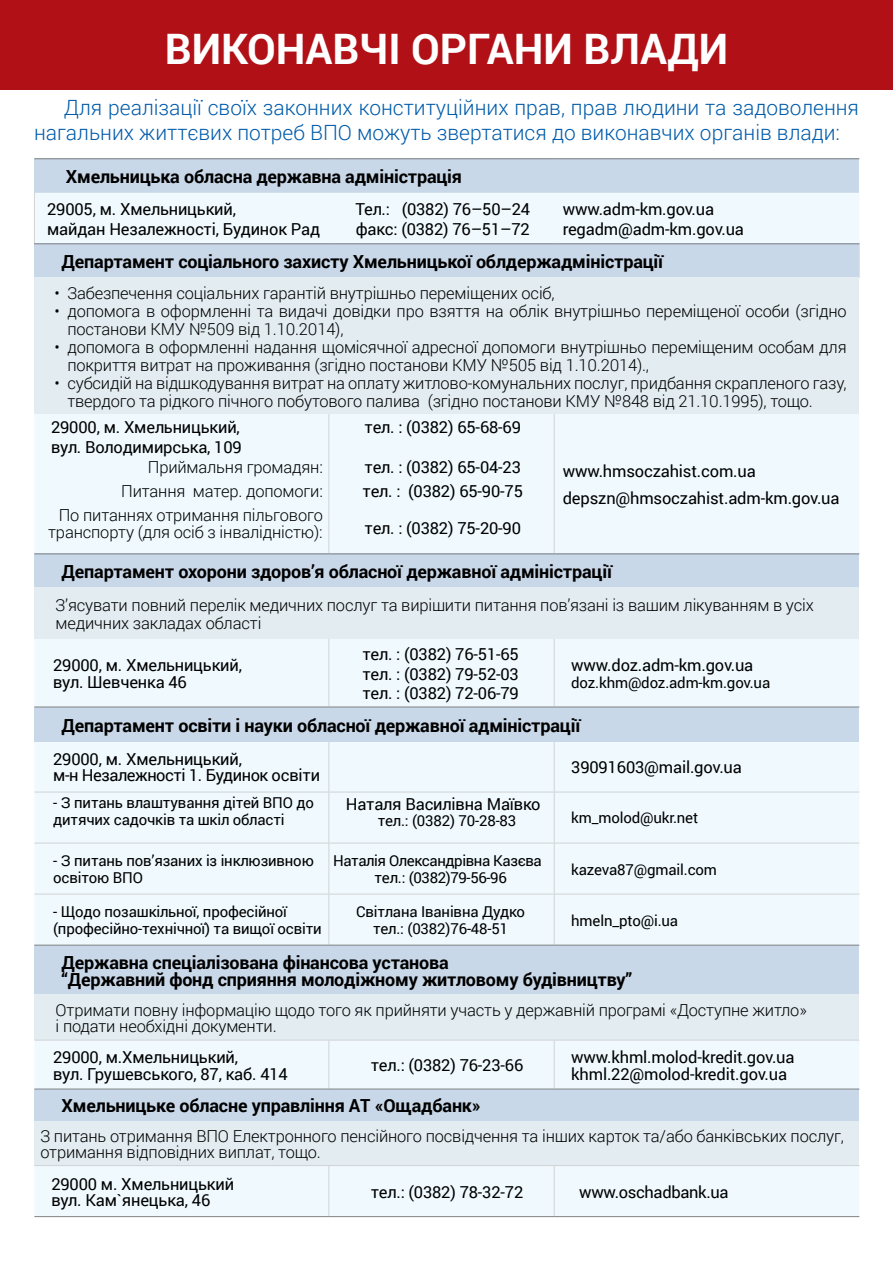
<style>
.page{position:relative;width:893px;height:1263px;background:#fff}
.page>*{position:absolute;margin:0;border:0;box-sizing:border-box;transform-origin:0 0}
.t1{font:700 42px "Roboto";color:#fff}
.t2{font:300 21px/25.2px "Roboto";color:#005baa}
.t3{font:700 18px/16.5px "Roboto";letter-spacing:-.01em;color:#000}
.t4{font:300 16.5px/18px "Roboto";letter-spacing:-.01em;color:#000}
.t5{font:16.5px/19.8px "Roboto";letter-spacing:-.01em;color:#000}
.t6{font:15px/16.5px "Roboto";letter-spacing:-.01em;color:#000}
</style>
<div class="page">
<div style="left:34px;top:159px;width:825px;height:34px;background:#c9d8e9"></div>
<div style="left:35px;top:193px;width:824px;height:50px;background:#eff9fe"></div>
<div style="left:34px;top:244px;width:825px;height:34px;background:#c9d8e9"></div>
<div style="left:34px;top:278px;width:825px;height:136px;background:#e2ecf1"></div>
<div style="left:35px;top:414px;width:824px;height:139px;background:#eff9fe"></div>
<div style="left:34px;top:554px;width:825px;height:34px;background:#c9d8e9"></div>
<div style="left:34px;top:588px;width:825px;height:51px;background:#e2ecf1"></div>
<div style="left:34px;top:639px;width:825px;height:577px;background:#eff9fe"></div>
<div style="left:34px;top:707px;width:825px;height:34px;background:#c9d8e9"></div>
<div style="left:34px;top:945px;width:825px;height:49px;background:#c9d8e9"></div>
<div style="left:34px;top:994px;width:825px;height:46px;background:#e2ecf1"></div>
<div style="left:34px;top:1089px;width:825px;height:32px;background:#c9d8e9"></div>
<div style="left:34px;top:1121px;width:825px;height:44px;background:#e2ecf1"></div>
<hr style="left:328px;top:414px;width:1px;height:139px;background:#d1d3d4">
<hr style="left:554px;top:414px;width:1px;height:139px;background:#d1d3d4">
<hr style="left:328px;top:639px;width:1px;height:68px;background:#d1d3d4">
<hr style="left:554px;top:639px;width:1px;height:68px;background:#d1d3d4">
<hr style="left:328px;top:1040px;width:1px;height:49px;background:#d1d3d4">
<hr style="left:554px;top:1040px;width:1px;height:49px;background:#d1d3d4">
<hr style="left:34px;top:1165px;width:295px;height:1px;background:#d1d3d4">
<hr style="left:329px;top:1165px;width:225px;height:1px;background:#d1d3d4">
<hr style="left:328px;top:1166px;width:1px;height:50px;background:#d1d3d4">
<hr style="left:554px;top:1165px;width:305px;height:1px;background:#d1d3d4">
<hr style="left:554px;top:1166px;width:1px;height:50px;background:#d1d3d4">
<hr style="left:34px;top:1040px;width:295px;height:1px;background:#d1d3d4">
<hr style="left:329px;top:1040px;width:225px;height:1px;background:#d1d3d4">
<hr style="left:554px;top:1040px;width:305px;height:1px;background:#d1d3d4">
<hr style="left:34px;top:193px;width:1px;height:50px;background:#d1d3d4">
<hr style="left:859px;top:244px;width:1px;height:34px;background:#dcddde">
<hr style="left:34px;top:158px;width:295px;height:1px;background:#808285">
<hr style="left:329px;top:158px;width:225px;height:1px;background:#808285">
<hr style="left:554px;top:158px;width:305px;height:1px;background:#808285">
<hr style="left:34px;top:243px;width:295px;height:1px;background:#808285">
<hr style="left:329px;top:243px;width:225px;height:1px;background:#808285">
<hr style="left:554px;top:243px;width:306px;height:1px;background:#808285">
<hr style="left:34px;top:553px;width:295px;height:1px;background:#808285">
<hr style="left:329px;top:553px;width:225px;height:1px;background:#808285">
<hr style="left:554px;top:553px;width:305px;height:1px;background:#808285">
<hr style="left:34px;top:1089px;width:295px;height:1px;background:#808285">
<hr style="left:329px;top:1089px;width:225px;height:1px;background:#808285">
<hr style="left:554px;top:1089px;width:305px;height:1px;background:#808285">
<hr style="left:34px;top:1216px;width:295px;height:1px;background:#808285">
<hr style="left:329px;top:1216px;width:225px;height:1px;background:#808285">
<hr style="left:554px;top:1216px;width:305px;height:1px;background:#808285">
<hr style="left:328px;top:741px;width:1px;height:51px;background:#d1d3d4">
<hr style="left:554px;top:741px;width:1px;height:51px;background:#d1d3d4">
<hr style="left:34px;top:792px;width:295px;height:1px;background:#d1d3d4">
<hr style="left:329px;top:792px;width:225px;height:1px;background:#d1d3d4">
<hr style="left:328px;top:792px;width:1px;height:51px;background:#d1d3d4">
<hr style="left:554px;top:792px;width:305px;height:1px;background:#d1d3d4">
<hr style="left:554px;top:792px;width:1px;height:51px;background:#d1d3d4">
<hr style="left:34px;top:843px;width:295px;height:1px;background:#d1d3d4">
<hr style="left:329px;top:843px;width:225px;height:1px;background:#d1d3d4">
<hr style="left:328px;top:843px;width:1px;height:51px;background:#d1d3d4">
<hr style="left:554px;top:843px;width:305px;height:1px;background:#d1d3d4">
<hr style="left:554px;top:843px;width:1px;height:51px;background:#d1d3d4">
<hr style="left:34px;top:894px;width:295px;height:1px;background:#d1d3d4">
<hr style="left:329px;top:894px;width:225px;height:1px;background:#d1d3d4">
<hr style="left:328px;top:894px;width:1px;height:51px;background:#d1d3d4">
<hr style="left:554px;top:894px;width:305px;height:1px;background:#d1d3d4">
<hr style="left:554px;top:894px;width:1px;height:51px;background:#d1d3d4">
<hr style="left:34px;top:707px;width:295px;height:1px;background:#808285">
<hr style="left:329px;top:707px;width:225px;height:1px;background:#808285">
<hr style="left:554px;top:707px;width:305px;height:1px;background:#808285">
<hr style="left:34px;top:945px;width:295px;height:1px;background:#808285">
<hr style="left:329px;top:945px;width:225px;height:1px;background:#808285">
<hr style="left:554px;top:945px;width:305px;height:1px;background:#808285">
<div style="left:0;top:0;width:893px;height:89px;background:#b11116"></div>
<h1 class="t1" style="left:165px;top:25px;width:565px">ВИКОНАВЧІ ОРГАНИ ВЛАДИ</h1>
<p class="t2" style="left:34px;top:95px;width:826px;text-indent:30px">Для реалізації своїх законних конституційних прав, прав людини та задоволення нагальних життєвих потреб ВПО можуть звертатися до виконавчих органів влади:</p>
<p class="t3" style="left:66px;top:169px;width:398px">Хмельницька обласна державна адміністрація</p>
<p class="t5" style="left:47px;top:199px;width:274px">29005, м. Хмельницький,<br>майдан Незалежності, Будинок Рад</p>
<p class="t5" style="left:355px;top:199px;width:176px">Тел.: (0382) 76–50–24 факс: (0382) 76–51–72</p>
<p class="t5" style="left:563px;top:199px;width:183px">www.adm-km.gov.ua regadm@adm-km.gov.ua</p>
<p class="t3" style="left:62px;top:254px;width:603px">Департамент соціального захисту Хмельницької облдержадміністрації</p>
<p class="t4" style="left:55px;top:284px;width:501px">• Забезпечення соціальних гарантій внутрішньо переміщених осіб,</p>
<p class="t4" style="left:67px;top:302px;width:781px;text-indent:-13px">• допомога в оформленні та видачі довідки про взяття на облік внутрішньо переміщеної особи (згідно постанови КМУ №509 від 1.10.2014),</p>
<p class="t4" style="left:67px;top:338px;width:781px;text-indent:-13px">• допомога в оформленні надання щомісячної адресної допомоги внутрішньо переміщеним особам для покриття витрат на проживання (згідно постанови КМУ №505 від 1.10.2014).,</p>
<p class="t4" style="left:67px;top:374px;width:781px;text-indent:-13px">• субсидій на відшкодування витрат на оплату житлово-комунальних послуг, придбання скрапленого газу, твердого та рідкого пічного побутового палива (згідно постанови КМУ №848 від 21.10.1995), тощо.</p>
<p class="t5" style="left:51px;top:418px;width:192px">29000, м. Хмельницький, вул. Володимирська, 109</p>
<p class="t4" style="left:59px;top:455px;width:266px;line-height:24px;text-align:right">Приймальня громадян:<br>Питання матер. допомоги:<br>По питаннях отримання пільгового</p>
<p class="t4" style="left:48px;top:523px;width:276px">транспорту (для осіб з інвалідністю):</p>
<p class="t5" style="left:365px;top:418px;width:158px">тел. : (0382) 65-68-69</p>
<p class="t5" style="left:363px;top:455px;width:162px;line-height:24px">тел. : (0382) 65-04-23 тел. : (0382) 65-90-75</p>
<p class="t5" style="left:365px;top:518px;width:158px">тел. : (0382) 75-20-90</p>
<p class="t5" style="left:563px;top:458px;width:278px;line-height:27px">www.hmsoczahist.com.ua depszn@hmsoczahist.adm-km.gov.ua</p>
<p class="t3" style="left:62px;top:564px;width:552px">Департамент охорони здоров’я обласної державної адміністрації</p>
<p class="t4" style="left:56px;top:596px;width:760px">З’ясувати повний перелік медичних послуг та вирішити питання пов’язані із вашим лікуванням в усіх медичних закладах області</p>
<p class="t5" style="left:53px;top:657px;width:190px;line-height:16.5px">29000, м. Хмельницький, вул. Шевченка 46</p>
<p class="t5" style="left:362px;top:644px;width:158px;text-align:justify">тел. : (0382) 76-51-65 тел. : (0382) 79-52-03 тел. : (0382) 72-06-79</p>
<p class="t5" style="left:571px;top:656px;width:184px">www.doz.adm-km.gov.ua</p>
<p class="t6" style="left:571px;top:674px;width:200px">doz.khm@doz.adm-km.gov.ua</p>
<p class="t3" style="left:62px;top:717px;width:520px">Департамент освіти і науки обласної державної адміністрації</p>
<p class="t5" style="left:53px;top:751px;width:269px;line-height:16.5px">29000, м. Хмельницький,<br>м-н Незалежності 1. Будинок освіти</p>
<p class="t5" style="left:571px;top:757px;width:172px">39091603@mail.gov.ua</p>
<p class="t6" style="left:53px;top:795px;width:262px">- З питань влаштування дітей ВПО до дитячих садочків та шкіл області</p>
<p class="t5" style="left:346px;top:794px;width:196px">Наталя Василівна Маївко</p>
<p class="t6" style="left:378px;top:813px;width:140px">тел.: (0382) 70-28-83</p>
<p class="t6" style="left:571px;top:810px;width:129px">km_molod@ukr.net</p>
<p class="t6" style="left:53px;top:853px;width:262px">- З питань пов’язаних із інклюзивною освітою ВПО</p>
<p class="t6" style="left:333px;top:853px;width:210px;text-align:center">Наталія Олександрівна Казєва тел.: (0382)79-56-96</p>
<p class="t6" style="left:571px;top:861px;width:147px">kazeva87@gmail.com</p>
<p class="t6" style="left:53px;top:904px;width:270px">- Щодо позашкільної, професійної (професійно-технічної) та вищої освіти</p>
<p class="t6" style="left:356px;top:904px;width:170px;text-align:center">Світлана Іванівна Дудко тел.: (0382)76-48-51</p>
<p class="t6" style="left:571px;top:912px;width:108px">hmeln_pto@i.ua</p>
<p class="t3" style="left:62px;top:954px;width:572px">Державна спеціалізована фінансова установа<br>“Державний фонд сприяння молодіжному житловому будівництву”</p>
<p class="t4" style="left:56px;top:1002px;width:753px;line-height:16.5px">Отримати повну інформацію щодо того як прийняти участь у державній програмі «Доступне житло» і подати необхідні документи.</p>
<p class="t5" style="left:53px;top:1049px;width:236px;line-height:16.5px">29000, м.Хмельницький,<br>вул. Грушевського, 87, каб. 414</p>
<p class="t5" style="left:371px;top:1055px;width:154px">тел.: (0382) 76-23-66</p>
<p class="t5" style="left:571px;top:1049px;width:225px;line-height:16.5px">www.khml.molod-kredit.gov.ua khml.22@molod-kredit.gov.ua</p>
<p class="t3" style="left:62px;top:1098px;width:421px">Хмельницьке обласне управління АТ «Ощадбанк»</p>
<p class="t4" style="left:40px;top:1128px;width:805px;line-height:16.5px">З питань отримання ВПО Електронного пенсійного посвідчення та інших карток та/або банківських послуг, отримання відповідних виплат, тощо.</p>
<p class="t5" style="left:51px;top:1175px;width:184px;line-height:16.5px">29000 м. Хмельницький вул. Кам`янецька, 46</p>
<p class="t5" style="left:371px;top:1182px;width:154px">тел.: (0382) 78-32-72</p>
<p class="t5" style="left:579px;top:1182px;width:151px">www.oschadbank.ua</p>
</div>
